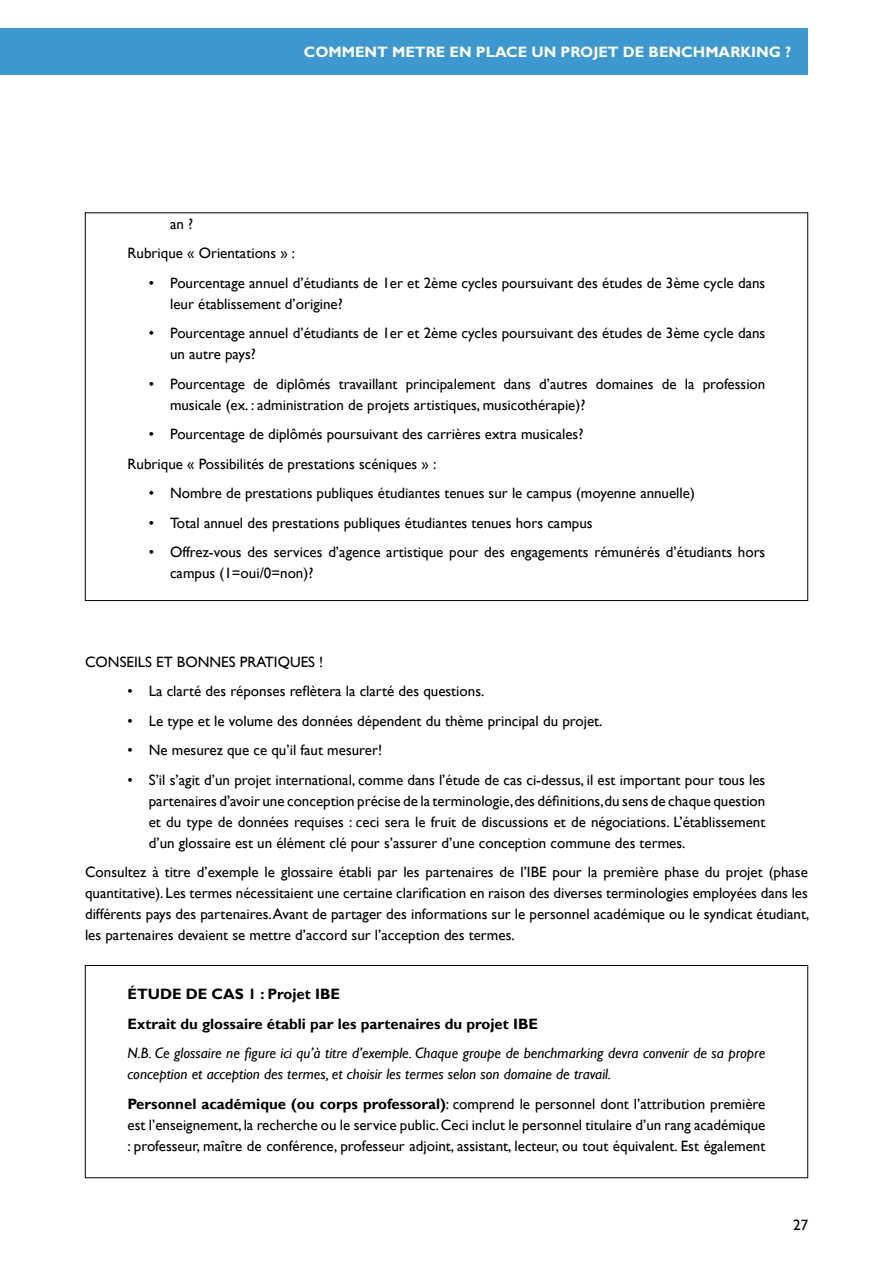
<style>
.page{position:relative;width:893px;height:1263px;background:#fff}
.page>*{position:absolute;margin:0;border:0;box-sizing:border-box;transform-origin:0 0}
.t1{font:15px/21px "Gill Sans";color:#000}
.t2{font:italic 15px/21px "Gill Sans";color:#000}
.t3{font:700 15px/29.5px "Gill Sans";color:#000}
.t4{font:700 15px "Gill Sans";color:#fff}
.s1{font-weight:700}
</style>
<div class="page">
<div style="left:0;top:28px;width:808px;height:46px;background:#3e98d0"></div>
<div style="left:85px;top:965px;width:723px;height:213px;border:1px solid #000"></div>
<p class="t4" style="left:304px;top:43px;width:489px">COMMENT METRE EN PLACE UN PROJET DE BENCHMARKING ?</p>
<p class="t1" style="left:128px;top:209px;width:169px;line-height:29.5px;text-indent:43px">an ?<br>Rubrique « Orientations » :</p>
<p class="t1" style="left:170px;top:272px;width:597px;text-indent:-21px">• Pourcentage annuel d’étudiants de 1er et 2ème cycles poursuivant des études de 3ème cycle dans leur établissement d’origine?</p>
<p class="t1" style="left:170px;top:323px;width:597px;text-indent:-21px">• Pourcentage annuel d’étudiants de 1er et 2ème cycles poursuivant des études de 3ème cycle dans un autre pays?</p>
<p class="t1" style="left:170px;top:373px;width:597px;text-indent:-21px">• Pourcentage de diplômés travaillant principalement dans d’autres domaines de la profession musicale (ex. : administration de projets artistiques, musicothérapie)?</p>
<p class="t1" style="left:128px;top:419px;width:457px;line-height:29.5px;text-indent:21px">• Pourcentage de diplômés poursuivant des carrières extra musicales?<br>Rubrique « Possibilités de prestations scéniques » :</p>
<p class="t1" style="left:149px;top:483px;width:548px">• Nombre de prestations publiques étudiantes tenues sur le campus (moyenne annuelle)</p>
<p class="t1" style="left:149px;top:512px;width:445px">• Total annuel des prestations publiques étudiantes tenues hors campus</p>
<p class="t1" style="left:170px;top:542px;width:597px;text-indent:-21px">• Offrez-vous des services d’agence artistique pour des engagements rémunérés d’étudiants hors campus (1=oui/0=non)?</p>
<p class="t1" style="left:85px;top:651px;width:240px">CONSEILS ET BONNES PRATIQUES !</p>
<p class="t1" style="left:128px;top:681px;width:358px">• La clarté des réponses reflètera la clarté des questions.</p>
<p class="t1" style="left:128px;top:710px;width:476px">• Le type et le volume des données dépendent du thème principal du projet.</p>
<p class="t1" style="left:128px;top:740px;width:256px">• Ne mesurez que ce qu’il faut mesurer!</p>
<p class="t1" style="left:149px;top:769px;width:618px;text-align:justify;text-indent:-21px">• S’il s’agit d’un projet international, comme dans l’étude de cas ci-dessus, il est important pour tous les partenaires d’avoir une conception précise de la terminologie, des définitions, du sens de chaque question et du type de données requises : ceci sera le fruit de discussions et de négociations. L’établissement d’un glossaire est un élément clé pour s’assurer d’une conception commune des termes.</p>
<p class="t1" style="left:85px;top:862px;width:726px;text-align:justify">Consultez à titre d’exemple le glossaire établi par les partenaires de l’IBE pour la première phase du projet (phase quantitative). Les termes nécessitaient une certaine clarification en raison des diverses terminologies employées dans les différents pays des partenaires. Avant de partager des informations sur le personnel académique ou le syndicat étudiant, les partenaires devaient se mettre d’accord sur l’acception des termes.</p>
<p class="t3" style="left:128px;top:980px;width:412px">ÉTUDE DE CAS 1 : Projet IBE<br>Extrait du glossaire établi par les partenaires du projet IBE</p>
<p class="t2" style="left:128px;top:1043px;width:639px">N.B. Ce glossaire ne figure ici qu’à titre d’exemple. Chaque groupe de benchmarking devra convenir de sa propre conception et acception des termes, et choisir les termes selon son domaine de travail.</p>
<p class="t1" style="left:128px;top:1093px;width:639px;text-align:justify"><span class="s1">Personnel académique (ou corps professoral)</span>: comprend le personnel dont l’attribution première est l’enseignement, la recherche ou le service public. Ceci inclut le personnel titulaire d’un rang académique : professeur, maître de conférence, professeur adjoint, assistant, lecteur, ou tout équivalent. Est également</p>
<p class="t1" style="left:793px;top:1215px;width:16px">27</p>
</div>
